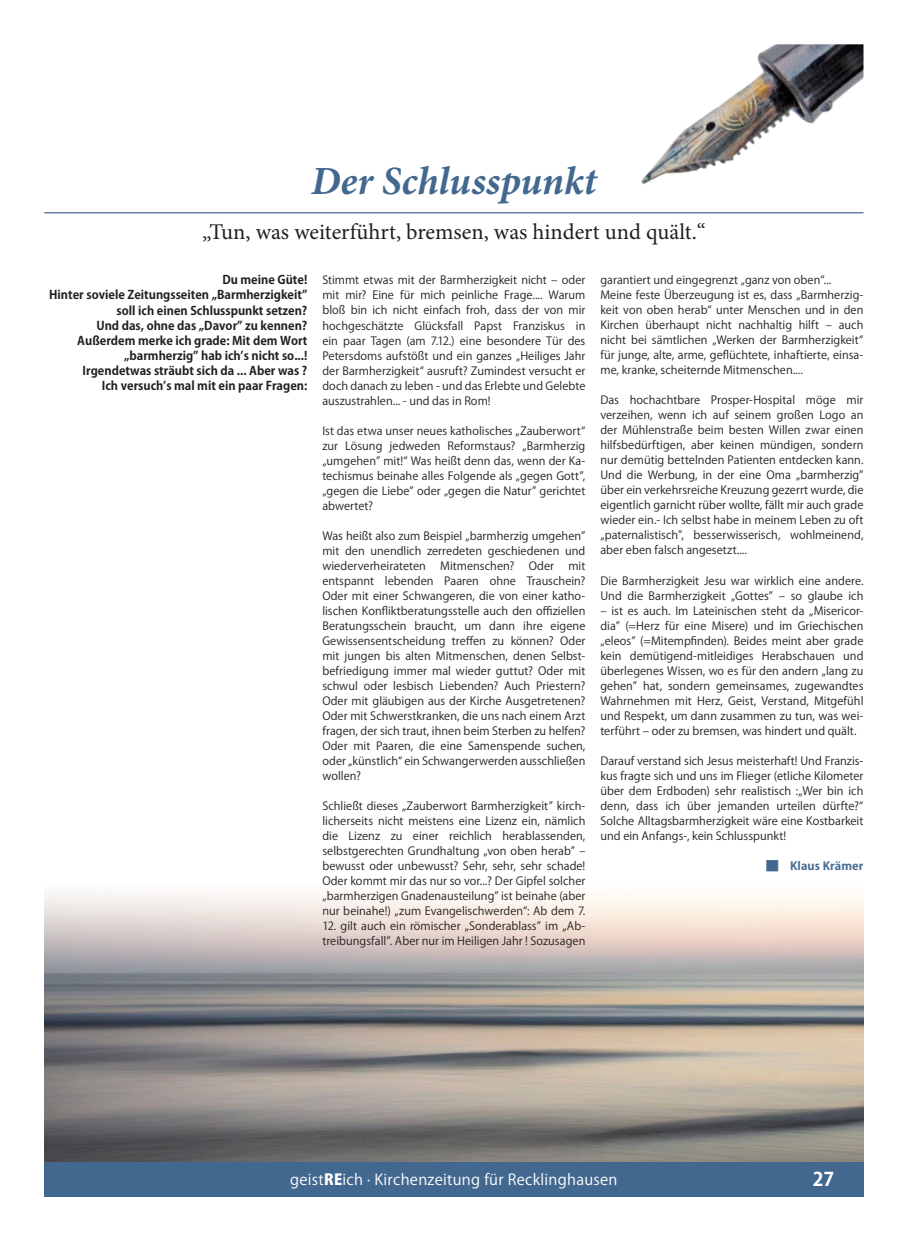
<style>
.page{position:relative;width:922px;height:1241px;background:#fff}
.page>*{position:absolute;margin:0;border:0;box-sizing:border-box;transform-origin:0 0}
.t1{font:italic 700 40px "Minion Pro";color:#436890}
.t2{font:22.5px "Minion Pro";color:#231f20}
.t3{font:700 18.75px "Koz Go Pro";color:#fff}
.t4{font:15px "Koz Go Pro";letter-spacing:.02em;color:#fff}
.t5{font:700 11.88px/15px "Koz Go Pro";color:#231f20;text-align:right}
.t6{font:11.25px/15px "Koz Go Pro";letter-spacing:.005em;color:#231f20;text-align:justify}
.t7{font:700 11.25px "Koz Go Pro";letter-spacing:.01em;color:#436890;scale:1.05 1}
.s1{font-weight:400}
.s2{font-weight:800}
</style>
<div class="page">
<div style="left:44px;top:1160px;width:819px;height:36px;background:#436890"></div>
<img style="left:44px;top:894px;width:819px;height:266px">
<hr style="left:44px;top:212px;width:819px;height:1px;background:#436890">
<img style="left:588px;top:44px;width:275px;height:170px">
<h1 class="t1" style="left:311px;top:153px;width:287px">Der Schlusspunkt</h1>
<h2 class="t2" style="left:202px;top:217px;width:505px">„Tun, was weiterführt, bremsen, was hindert und quält.“</h2>
<p class="t5" style="left:49px;top:273px;width:260px">Du meine Güte!<br>Hinter soviele Zeitungsseiten „Barmherzigkeit” soll ich einen Schlusspunkt setzen?<br>Und das, ohne das „Davor” zu kennen?<br>Außerdem merke ich grade: Mit dem Wort „barmherzig” hab ich’s nicht so...!<br>Irgendetwas sträubt sich da ... Aber was ?<br>Ich versuch’s mal mit ein paar Fragen:</p>
<p class="t6" style="left:322px;top:273px;width:264px">Stimmt etwas mit der Barmherzigkeit nicht – oder mit mir? Eine für mich peinliche Frage.... Warum bloß bin ich nicht einfach froh, dass der von mir hochgeschätzte Glücksfall Papst Franziskus in ein paar Tagen (am 7.12.) eine besondere Tür des Petersdoms aufstößt und ein ganzes „Heiliges Jahr der Barmherzigkeit“ ausruft? Zumindest versucht er doch danach zu leben - und das Erlebte und Gelebte auszustrahlen... - und das in Rom!</p>
<p class="t6" style="left:322px;top:423px;width:264px">Ist das etwa unser neues katholisches „Zauberwort“ zur Lösung jedweden Reformstaus? „Barmherzig „umgehen” mit!“ Was heißt denn das, wenn der Ka&shy;techismus beinahe alles Folgende als „gegen Gott”, „gegen die Liebe” oder „gegen die Natur” gerichtet abwertet?</p>
<p class="t6" style="left:322px;top:528px;width:264px">Was heißt also zum Beispiel „barmherzig umgehen” mit den unendlich zerredeten geschiedenen und wiederverheirateten</p>
<p class="t6" style="left:600px;top:273px;width:264px;text-align:left">garantiert und eingegrenzt „ganz von oben“...<br>Meine feste Überzeugung ist es, dass „Barmherzig&shy;keit von oben herab“ unter Menschen und in den Kirchen überhaupt nicht nachhaltig hilft – auch nicht bei sämtlichen „Werken der Barmherzigkeit“ für junge, alte, arme, geflüchtete, inhaftierte, einsa&shy;me, kranke, scheiternde Mitmenschen....</p>
<p class="t6" style="left:600px;top:393px;width:264px">Das hochachtbare Prosper-Hospital möge mir verzeihen, wenn ich auf seinem großen Logo an der Mühlenstraße beim besten Willen zwar einen hilfsbedürftigen, aber keinen mündigen, sondern nur demütig bettelnden Patienten entdecken kann.<br>Und die Werbung, in der eine Oma „barmherzig” über ein verkehrsreiche Kreuzung gezerrt wurde, die eigentlich garnicht rüber wollte, fällt mir auch grade wieder ein.- Ich selbst habe in meinem Leben zu oft „paternalistisch”, besserwisserisch, wohlmeinend, aber eben falsch angesetzt....</p>
<p class="t6" style="left:600px;top:573px;width:264px">Die Barmherzigkeit Jesu war wirklich eine andere.<br>Und die Barmherzigkeit „Gottes” – so glaube ich</p>
<p class="t6" style="left:600px;top:603px;width:264px">– ist es auch. Im Lateinischen steht da „Misericor&shy;dia” (=Herz für eine Misere) und im Griechischen „eleos” (=Mitempfinden). Beides meint aber grade kein demütigend-mitleidiges Herabschauen und überlegenes Wissen, wo es für den andern „lang zu gehen” hat, sondern gemeinsames, zugewandtes Wahrnehmen mit Herz, Geist, Verstand, Mitgefühl und Respekt, um dann zusammen zu tun, was wei&shy;terführt – oder zu bremsen, was hindert und quält.</p>
<p class="t6" style="left:600px;top:753px;width:264px">Darauf verstand sich Jesus meisterhaft! Und Franzis&shy;kus fragte sich und uns im Flieger (etliche Kilometer über dem Erdboden) sehr realistisch :„Wer bin ich denn, dass ich über jemanden urteilen dürfte?“ Solche Alltagsbarmherzigkeit wäre eine Kostbarkeit und ein Anfangs-, kein Schlusspunkt!</p>
<p class="t7" style="left:766px;top:858px;width:94px"><span class="s1">█</span> Klaus Krämer</p>
<p class="t6" style="left:440px;top:558px;width:76px">Mitmenschen?</p>
<p class="t6" style="left:528px;top:558px;width:27px">Oder</p>
<p class="t6" style="left:322px;top:558px;width:264px;text-indent:246px">mit entspannt lebenden Paaren ohne Trauschein?<br>Oder mit einer Schwangeren, die von einer katho&shy;lischen Konfliktberatungsstelle auch den offiziellen Beratungsschein braucht, um dann ihre eigene Gewissensentscheidung treffen zu können? Oder mit jungen bis alten Mitmenschen, denen Selbst&shy;befriedigung immer mal wieder guttut? Oder mit schwul oder lesbisch Liebenden? Auch Priestern?<br>Oder mit gläubigen aus der Kirche Ausgetretenen?<br>Oder mit Schwerstkranken, die uns nach einem Arzt fragen, der sich traut, ihnen beim Sterben zu helfen?<br>Oder mit Paaren, die eine Samenspende suchen, oder „künstlich“ ein Schwangerwerden ausschließen wollen?</p>
<p class="t6" style="left:322px;top:798px;width:264px">Schließt dieses „Zauberwort Barmherzigkeit” kirch&shy;licherseits nicht meistens eine Lizenz ein, nämlich die Lizenz zu einer reichlich herablassenden, selbstgerechten Grundhaltung „von oben herab” – bewusst oder unbewusst? Sehr, sehr, sehr schade!<br>Oder kommt mir das nur so vor...? Der Gipfel solcher „barmherzigen Gnadenausteilung” ist beinahe (aber nur beinahe!) „zum Evangelischwerden“: Ab dem 7.</p>
<p class="t6" style="left:322px;top:918px;width:264px">12. gilt auch ein römischer „Sonderablass” im „Ab&shy;treibungsfall”. Aber nur im Heiligen Jahr ! Sozusagen</p>
<h3 class="t4" style="left:290px;top:1169px;width:329px">geist<span class="s2">RE</span>ich · Kirchenzeitung für Recklinghausen</h3>
<h3 class="t3" style="left:812px;top:1167px;width:23px">27</h3>
</div>
